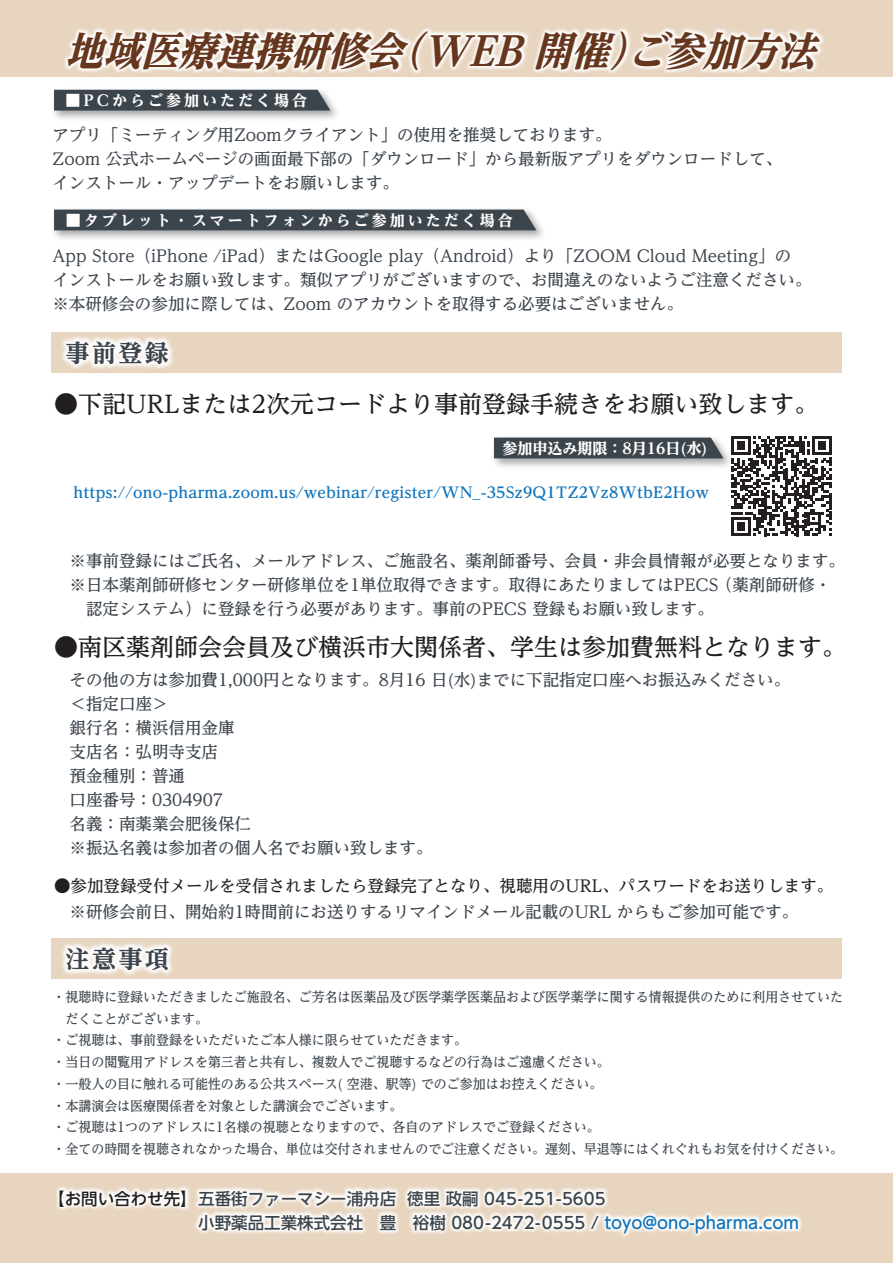
<style>
.page{position:relative;width:893px;height:1263px;background:#fff}
.page>*{position:absolute;margin:0;border:0;box-sizing:border-box;transform-origin:0 0}
.t1{font:italic 800 39.9px "UD Reimin Pr 6";color:#66361d;scale:.94 1}
.t2{font:500 24px "UD Reimin Pr 6";color:#231f20}
.t3{font:700 expanded 24px "UD Reimin Pr 6";letter-spacing:.1em;color:#3c444c}
.t4{font:500 16.5px/24px "UD Reimin Pr 6";color:#3c444c}
.t5{font:500 16.5px "UD Shin Go NT Pr 6";color:#3c444c}
.t6{font:500 16.5px "UD Reimin Pr 6";color:#231f20}
.t7{font:700 15px "UD Reimin Pr 6";letter-spacing:.015em;color:#1074bc}
.t8{font:800 15px "UD Reimin Pr 6";letter-spacing:.2em;color:#fff}
.t9{font:800 15px "UD Reimin Pr 6";color:#fff}
.t10{font:500 13.5px/21.8px "UD Reimin Pr 6";color:#3c444c;scale:.96 1}
.s1{font-family:"Koz Go Pr 6 N";font-weight:400}
.s2{color:#231f20}
.s3{color:#1074bc}
</style>
<div class="page">
<div style="left:0;top:1173px;width:893px;height:90px;background:#e7d5c0"></div>
<img style="left:51px;top:209px;width:791px;height:164px">
<img style="left:56px;top:1186px;width:86px;height:24px">
<img style="left:51px;top:938px;width:791px;height:41px">
<img style="left:142px;top:1186px;width:660px;height:50px">
<img style="left:493px;top:436px;width:273px;height:101px">
<img style="left:4px;top:0;width:877px;height:119px">
<svg style="left:732px;top:436px;width:99px;height:100px"></svg>
<h1 class="t1" style="left:66px;top:18px;width:817px">地域医療連携研修会（WEB開催）ご参加方法</h1>
<p class="t8" style="left:65px;top:88px;width:243px">■PCからご参加いただく場合</p>
<p class="t4" style="left:52px;top:122px;width:731px">アプリ「ミーティング用Zoomクライアント」の使用を推奨しております。<br>Zoom 公式ホームページの画面最下部の「ダウンロード」から最新版アプリをダウンロードして、インストール・アップデートをお願いします。</p>
<p class="t8" style="left:66px;top:208px;width:449px">■タブレット・スマートフォンからご参加いただく場合</p>
<p class="t4" style="left:52px;top:243px;width:760px">App Store（iPhone /iPad）またはGoogle play（Android）より「ZOOM Cloud Meeting」のインストールをお願い致します。類似アプリがございますので、お間違えのないようご注意ください。※本研修会の参加に際しては、Zoom のアカウントを取得する必要はございません。</p>
<h2 class="t3" style="left:66px;top:333px;width:105px">事前登録</h2>
<h2 class="t2" style="left:54px;top:384px;width:766px"><span class="s1">●</span>下記URLまたは2次元コードより事前登録手続きをお願い致します。</h2>
<p class="t9" style="left:503px;top:436px;width:206px">参加申込み期限：8月16日(水)</p>
<p class="t7" style="left:74px;top:480px;width:637px">https://ono-pharma.zoom.us/webinar/register/WN_-35Sz9Q1TZ2Vz8WtbE2How</p>
<p class="t4" style="left:69px;top:549px;width:777px">※事前登録にはご氏名、メールアドレス、ご施設名、薬剤師番号、会員・非会員情報が必要となります。※日本薬剤師研修センター研修単位を1単位取得できます。取得にあたりましてはPECS（薬剤師研修・　認定システム）に登録を行う必要があります。事前のPECS 登録もお願い致します。</p>
<h2 class="t2" style="left:54px;top:628px;width:793px"><span class="s1">●</span>南区薬剤師会会員及び横浜市大関係者、学生は参加費無料となります。</h2>
<p class="t4" style="left:69px;top:668px;width:722px">その他の方は参加費1,000円となります。8月16 日(水)までに下記指定口座へお振込みください。＜指定口座＞<br>銀行名：横浜信用金庫<br>支店名：弘明寺支店<br>預金種別：普通<br>口座番号：0304907<br>名義：南薬業会肥後保仁<br>※振込名義は参加者の個人名でお願い致します。</p>
<p class="t6" style="left:54px;top:872px;width:781px"><span class="s1">●</span>参加登録受付メールを受信されましたら登録完了となり、視聴用のURL、パスワードをお送りします。</p>
<p class="t4" style="left:69px;top:899px;width:730px">※研修会前日、開始約1時間前にお送りするリマインドメール記載のURL からもご参加可能です。</p>
<h2 class="t3" style="left:66px;top:939px;width:105px">注意事項</h2>
<p class="t10" style="left:52px;top:985px;width:825px">・視聴時に登録いただきましたご施設名、ご芳名は医薬品及び医学薬学医薬品および医学薬学に関する情報提供のために利用させていた　だくことがございます。<br>・ご視聴は、事前登録をいただいたご本人様に限らせていただきます。<br>・当日の閲覧用アドレスを第三者と共有し、複数人でご視聴するなどの行為はご遠慮ください。<br>・一般人の目に触れる可能性のある公共スペース( 空港、駅等) でのご参加はお控えください。<br>・本講演会は医療関係者を対象とした講演会でございます。<br>・ご視聴は1つのアドレスに1名様の視聴となりますので、各自のアドレスでご登録ください。<br>・全ての時間を視聴されなかった場合、単位は交付されませんのでご注意ください。遅刻、早退等にはくれぐれもお気を付けください。</p>
<p class="t5" style="left:48px;top:1185px;width:559px"><span class="s2">【お問い合わせ先】</span>五番街ファーマシー浦舟店 徳里 政嗣 045-251-5605</p>
<p class="t5" style="left:198px;top:1209px;width:602px">小野薬品工業株式会社　豊　裕樹 080-2472-0555 / <span class="s3">toyo@ono-pharma.com</span></p>
</div>
